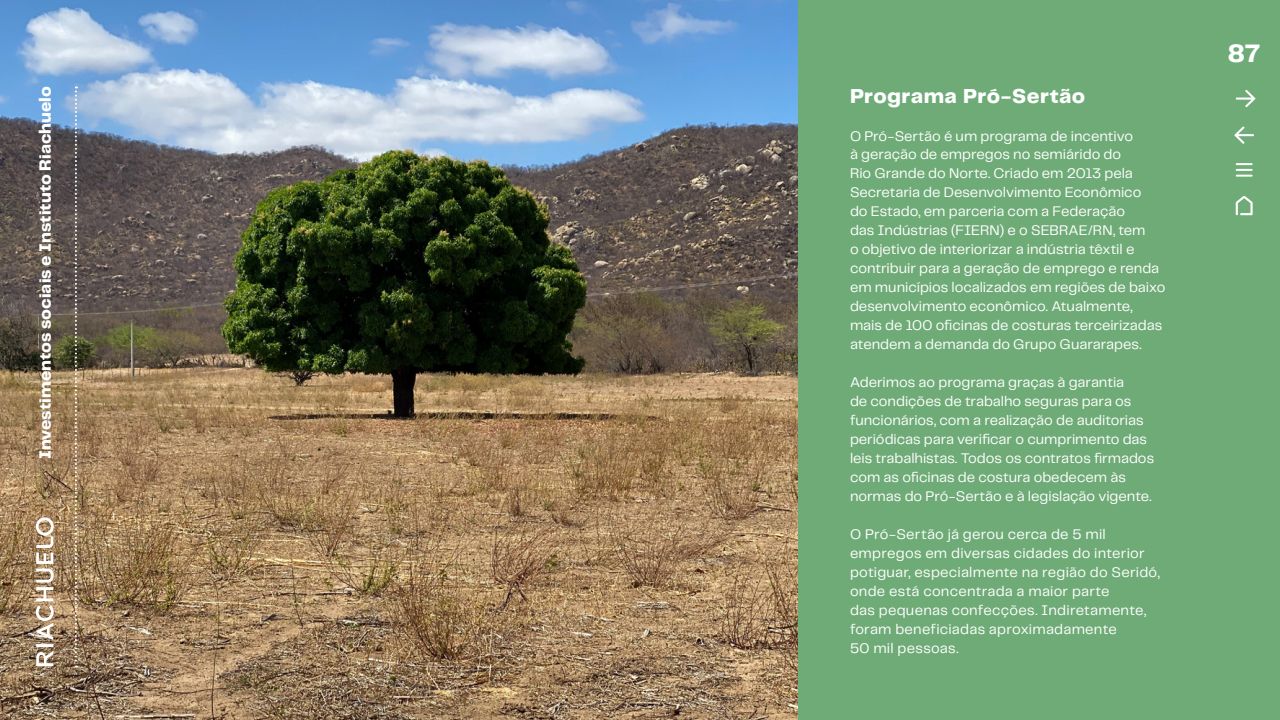
<style>
.page{position:relative;width:1280px;height:720px;background:#6fab77}
.page>*{position:absolute;margin:0;border:0;box-sizing:border-box;transform-origin:0 0}
.t1{font:800 26.3px "PP Telegraf";color:#fff}
.t2{font:800 21px "PP Telegraf";letter-spacing:.02em;color:#fff}
.t3{font:800 18px "PP Telegraf";letter-spacing:.035em;color:#fff}
.t4{font:800 17px "PP Telegraf";letter-spacing:.005em;color:#fff}
.t5{font:14.5px/19px "PP Telegraf";color:#fff}
.t6{font:14.5px/19px "PP Telegraf";letter-spacing:.02em;color:#fff}
</style>
<div class="page">
<svg style="left:1234px;top:127px;width:20px;height:17px"></svg>
<svg style="left:1236px;top:90px;width:19px;height:17px"></svg>
<svg style="left:1236px;top:196px;width:17px;height:19px"></svg>
<svg style="left:1237px;top:163px;width:15px;height:14px"></svg>
<img style="left:0;top:0;width:798px;height:720px">
<svg style="left:36px;top:517px;width:18px;height:149px;background:#c1ae98"></svg>
<svg style="left:75px;top:86px;width:2px;height:582px"></svg>
<p class="t4" style="left:34px;top:459px;width:375px;rotate:-90deg">Investimentos sociais e Instituto Riachuelo</p>
<p class="t3" style="left:33px;top:254px;width:169px;rotate:-90deg">Nome do capítulo</p>
<h2 class="t2" style="left:850px;top:81px;width:237px">Programa Pró-Sertão</h2>
<p class="t5" style="left:850px;top:126px;width:317px">O Pró-Sertão é um programa de incentivo<br>à geração de empregos no semiárido do<br>Rio Grande do Norte. Criado em 2013 pela Secretaria de Desenvolvimento Econômico<br>do Estado, em parceria com a Federação<br>das Indústrias (FIERN) e o SEBRAE/RN, tem<br>o objetivo de interiorizar a indústria têxtil e contribuir para a geração de emprego e renda em municípios localizados em regiões de baixo desenvolvimento econômico. Atualmente, mais de 100 oficinas de costuras terceirizadas atendem a demanda do Grupo Guararapes.</p>
<p class="t5" style="left:850px;top:373px;width:306px">Aderimos ao programa graças à garantia<br>de condições de trabalho seguras para os funcionários, com a realização de auditorias periódicas para verificar o cumprimento das leis trabalhistas. Todos os contratos firmados com as oficinas de costura obedecem às normas do Pró-Sertão e à legislação vigente.</p>
<p class="t6" style="left:850px;top:525px;width:311px">O Pró-Sertão já gerou cerca de 5 mil empregos em diversas cidades do interior potiguar, especialmente na região do Seridó, onde está concentrada a maior parte<br>das pequenas confecções. Indiretamente, foram beneficiadas aproximadamente<br>50 mil pessoas.</p>
<h1 class="t1" style="left:1228px;top:35px;width:34px">87</h1>
</div>
